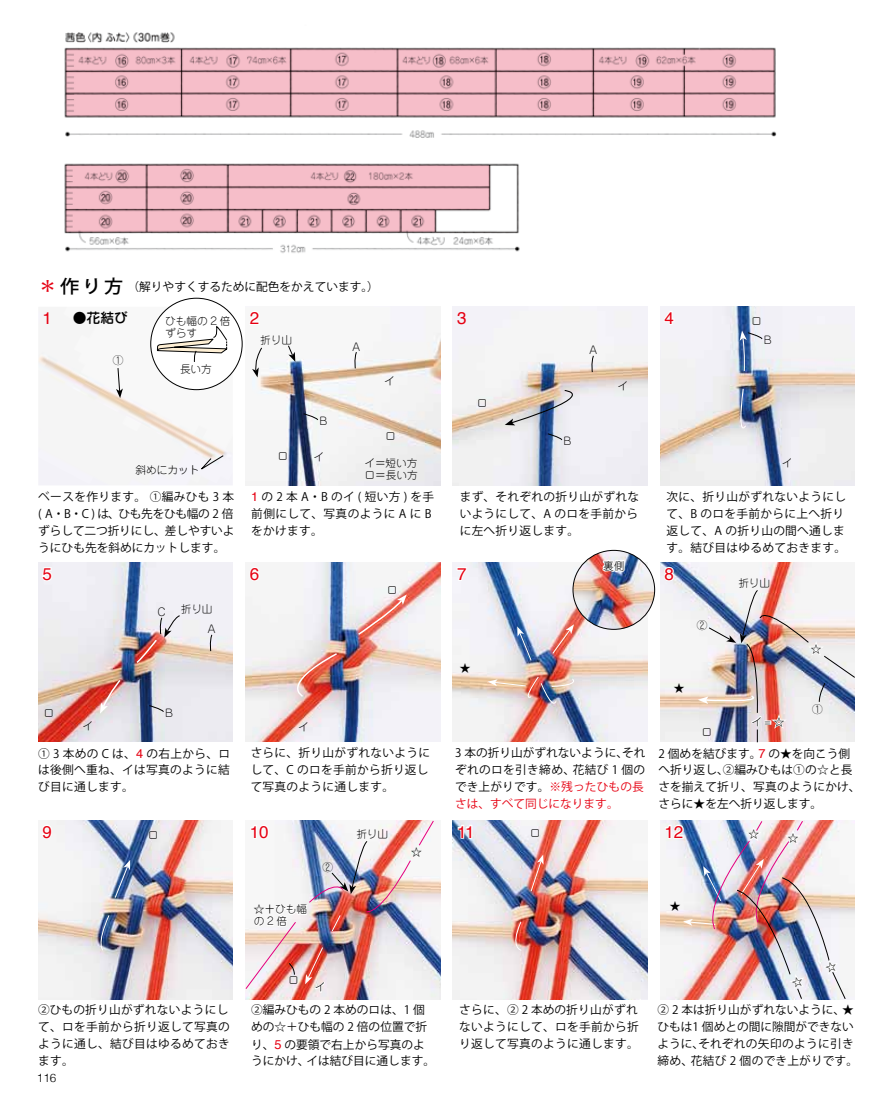
<style>
.page{position:relative;width:893px;height:1106px;background:#fff}
.page>*{position:absolute;margin:0;border:0;box-sizing:border-box;transform-origin:0 0}
.t1{font:16.95px "Helvetica";color:#e60012}
.t2{font:500 13.8px "Jun 34";color:#000}
.t3{font:11.7px/17px "Koz Go Pro";letter-spacing:.025em;color:#000;text-align:justify}
.t4{font:11.7px/16.8px "Koz Go Pro";color:#000}
.t5{font:11.7px/17px "Koz Go Pro";letter-spacing:.005em;color:#000}
.t6{font:300 11.7px "Helvetica";color:#000}
.t7{font:300 10.65px/11.7px "Jun 101";color:#000}
.s1{font-weight:500;font-size:18.15px;color:#e60012}
.s2{font-weight:500;font-size:18.15px}
.s3{font-family:"Helvetica";font-size:12.75px;color:#e60012}
.s4{color:#e60012}
</style>
<div class="page">
<img style="left:64px;top:32px;width:713px;height:221px">
<img style="left:38px;top:820px;width:195px;height:179px">
<img style="left:38px;top:307px;width:195px;height:178px">
<div style="left:151px;top:298px;width:91px;height:92px;background:#fff;border-radius:50%"></div>
<img style="left:246px;top:307px;width:194px;height:178px">
<img style="left:453px;top:307px;width:194px;height:178px">
<img style="left:660px;top:307px;width:195px;height:178px">
<svg style="left:248px;top:309px;width:13px;height:17px"></svg>
<svg style="left:663px;top:307px;width:12px;height:19px"></svg>
<img style="left:38px;top:563px;width:195px;height:178px">
<img style="left:246px;top:563px;width:194px;height:178px">
<img style="left:453px;top:563px;width:194px;height:178px">
<img style="left:660px;top:563px;width:152px;height:178px">
<svg style="left:41px;top:566px;width:13px;height:17px"></svg>
<svg style="left:248px;top:565px;width:13px;height:18px"></svg>
<svg style="left:456px;top:566px;width:13px;height:16px"></svg>
<svg style="left:662px;top:565px;width:14px;height:18px"></svg>
<img style="left:573px;top:550px;width:82px;height:79px">
<div style="left:573px;top:550px;width:82px;height:79px;border:1px solid #000;border-radius:50%"></div>
<img style="left:246px;top:820px;width:194px;height:179px">
<img style="left:453px;top:820px;width:194px;height:179px">
<svg style="left:40px;top:823px;width:14px;height:17px"></svg>
<svg style="left:457px;top:823px;width:16px;height:16px"></svg>
<svg style="left:116px;top:367px;width:7px;height:31px"></svg>
<svg style="left:157px;top:327px;width:71px;height:35px"></svg>
<svg style="left:354px;top:351px;width:3px;height:18px"></svg>
<svg style="left:303px;top:413px;width:16px;height:8px"></svg>
<svg style="left:287px;top:345px;width:8px;height:17px"></svg>
<svg style="left:197px;top:454px;width:27px;height:18px"></svg>
<svg style="left:252px;top:347px;width:11px;height:30px"></svg>
<svg style="left:505px;top:389px;width:97px;height:36px"></svg>
<svg style="left:591px;top:355px;width:3px;height:18px"></svg>
<svg style="left:547px;top:433px;width:16px;height:8px"></svg>
<svg style="left:737px;top:388px;width:10px;height:53px"></svg>
<svg style="left:740px;top:330px;width:23px;height:42px"></svg>
<svg style="left:149px;top:705px;width:16px;height:7px"></svg>
<svg style="left:209px;top:634px;width:4px;height:18px"></svg>
<img style="left:135px;top:615px;width:46px;height:49px">
<svg style="left:100px;top:679px;width:21px;height:34px"></svg>
<img style="left:279px;top:652px;width:60px;height:45px">
<svg style="left:357px;top:594px;width:50px;height:41px"></svg>
<svg style="left:517px;top:626px;width:15px;height:35px"></svg>
<img style="left:488px;top:675px;width:93px;height:37px">
<svg style="left:552px;top:624px;width:22px;height:30px"></svg>
<svg style="left:601px;top:555px;width:25px;height:19px"></svg>
<svg style="left:96px;top:914px;width:14px;height:37px"></svg>
<svg style="left:114px;top:859px;width:16px;height:39px"></svg>
<svg style="left:509px;top:920px;width:13px;height:31px"></svg>
<svg style="left:530px;top:854px;width:13px;height:38px"></svg>
<svg style="left:418px;top:820px;width:16px;height:26px"></svg>
<img style="left:245px;top:823px;width:166px;height:170px">
<img style="left:698px;top:589px;width:157px;height:153px">
<img style="left:664px;top:820px;width:182px;height:179px">
<p class="t4" style="left:38px;top:278px;width:342px"><span class="s1">＊</span><span class="s2">作り方</span>（解りやすくするために配色をかえています。）</p>
<p class="t7" style="left:165px;top:315px;width:67px">ひも幅の 2 倍ずらす</p>
<p class="t7" style="left:180px;top:362px;width:33px">長い方</p>
<p class="t2" style="left:73px;top:309px;width:57px">●花結び</p>
<h1 class="t1" style="left:43px;top:305px;width:11px">1</h1>
<h1 class="t1" style="left:250px;top:305px;width:11px">2</h1>
<h1 class="t1" style="left:457px;top:305px;width:11px">3</h1>
<h1 class="t1" style="left:664px;top:305px;width:11px">4</h1>
<p class="t7" style="left:352px;top:341px;width:9px">A</p>
<p class="t7" style="left:260px;top:334px;width:33px">折り山</p>
<p class="t7" style="left:589px;top:344px;width:9px">A</p>
<p class="t7" style="left:113px;top:354px;width:12px">①</p>
<p class="t7" style="left:136px;top:464px;width:65px">斜めにカット</p>
<p class="t7" style="left:278px;top:450px;width:12px">ロ</p>
<p class="t7" style="left:320px;top:415px;width:9px">B</p>
<p class="t7" style="left:313px;top:451px;width:12px">イ</p>
<p class="t7" style="left:384px;top:374px;width:12px">イ</p>
<p class="t7" style="left:385px;top:430px;width:12px">ロ</p>
<p class="t7" style="left:364px;top:457px;width:55px">イ＝短い方</p>
<p class="t7" style="left:364px;top:469px;width:55px">ロ＝長い方</p>
<p class="t7" style="left:477px;top:396px;width:12px">ロ</p>
<p class="t7" style="left:564px;top:435px;width:9px">B</p>
<p class="t7" style="left:618px;top:380px;width:12px">イ</p>
<p class="t7" style="left:751px;top:315px;width:12px">ロ</p>
<p class="t7" style="left:764px;top:334px;width:9px">B</p>
<p class="t7" style="left:782px;top:457px;width:12px">イ</p>
<p class="t3" style="left:38px;top:488px;width:198px">ベースを作ります。 ①編みひも 3 本( A・B・C ) は、ひも先をひも幅の 2 倍ずらして二つ折りにし、差しやすいようにひも先を斜めにカットします。</p>
<p class="t3" style="left:251px;top:489px;width:184px;text-align:left"><span class="s3">1</span>の2本A・Bのイ(短い方)を手前側にして、写真のように A に Bをかけます。</p>
<p class="t3" style="left:460px;top:489px;width:181px">まず、それぞれの折り山がずれないようにして、A のロを手前からに左へ折り返します。</p>
<p class="t3" style="left:666px;top:489px;width:181px;text-align:left">次に、折り山がずれないようにして、B のロを手前からに上へ折り返して、A の折り山の間へ通します。結び目はゆるめておきます。</p>
<p class="t7" style="left:603px;top:560px;width:23px">裏側</p>
<h1 class="t1" style="left:43px;top:561px;width:11px">5</h1>
<h1 class="t1" style="left:250px;top:561px;width:11px">6</h1>
<h1 class="t1" style="left:457px;top:561px;width:11px">7</h1>
<h1 class="t1" style="left:664px;top:561px;width:11px">8</h1>
<p class="t7" style="left:43px;top:707px;width:12px">ロ</p>
<p class="t7" style="left:82px;top:720px;width:12px">イ</p>
<p class="t7" style="left:158px;top:606px;width:9px">C</p>
<p class="t7" style="left:181px;top:603px;width:33px">折り山</p>
<p class="t7" style="left:208px;top:623px;width:9px">A</p>
<p class="t7" style="left:165px;top:707px;width:9px">B</p>
<p class="t7" style="left:298px;top:721px;width:12px">イ</p>
<p class="t7" style="left:387px;top:584px;width:12px">ロ</p>
<p class="t7" style="left:460px;top:661px;width:12px">★</p>
<p class="t7" style="left:674px;top:682px;width:12px">★</p>
<p class="t7" style="left:697px;top:618px;width:12px">②</p>
<p class="t7" style="left:702px;top:726px;width:12px">ロ</p>
<p class="t7" style="left:738px;top:577px;width:33px">折り山</p>
<p class="t7" style="left:751px;top:715px;width:34px">イ=☆</p>
<p class="t7" style="left:811px;top:642px;width:12px">☆</p>
<p class="t7" style="left:812px;top:703px;width:12px">①</p>
<p class="t3" style="left:251px;top:745px;width:181px;text-align:left">さらに、折り山がずれないようにして、C のロを手前から折り返して写真のように通します。</p>
<p class="t3" style="left:38px;top:745px;width:193px">① 3 本めの C は、<span class="s3">4</span> の右上から、ロは後側へ重ね、イは写真のように結び目に通します。</p>
<p class="t5" style="left:455px;top:745px;width:192px">3 本の折り山がずれないように、それぞれのロを引き締め、花結び 1 個のでき上がりです。<span class="s4">※残ったひもの長さは、すべて同じになります。</span></p>
<p class="t4" style="left:659px;top:745px;width:203px">2 個めを結びます。<span class="s3">7</span> の★を向こう側へ折り返し、②編みひもは①の☆と長さを揃えて折リ、写真のようにかけ、さらに★を左へ折り返します。</p>
<h1 class="t1" style="left:43px;top:818px;width:11px">9</h1>
<h1 class="t1" style="left:250px;top:818px;width:20px">10</h1>
<h1 class="t1" style="left:457px;top:818px;width:19px">11</h1>
<h1 class="t1" style="left:664px;top:818px;width:20px">12</h1>
<p class="t7" style="left:356px;top:828px;width:33px">折り山</p>
<p class="t7" style="left:530px;top:827px;width:12px">ロ</p>
<p class="t7" style="left:148px;top:829px;width:12px">ロ</p>
<p class="t7" style="left:254px;top:903px;width:55px">☆＋ひも幅の2倍</p>
<p class="t7" style="left:322px;top:861px;width:12px">②</p>
<p class="t7" style="left:288px;top:973px;width:12px">ロ</p>
<p class="t7" style="left:315px;top:981px;width:12px">イ</p>
<p class="t7" style="left:411px;top:846px;width:12px">☆</p>
<p class="t7" style="left:670px;top:899px;width:12px">★</p>
<p class="t7" style="left:748px;top:828px;width:12px">☆</p>
<p class="t7" style="left:788px;top:831px;width:12px">☆</p>
<p class="t3" style="left:38px;top:1001px;width:193px">②ひもの折り山がずれないようにして、ロを手前から折り返して写真のように通し、結び目はゆるめておきます。</p>
<p class="t4" style="left:251px;top:1001px;width:177px;line-height:17.4px">②編みひもの 2 本めのロは、1 個めの☆＋ひも幅の 2 倍の位置で折り、<span class="s3">5</span> の要領で右上から写真のよ</p>
<p class="t4" style="left:251px;top:1052px;width:185px">うにかけ、イは結び目に通します。</p>
<p class="t6" style="left:37px;top:1070px;width:21px">116</p>
<p class="t3" style="left:459px;top:1001px;width:181px">さらに、② 2 本めの折り山がずれないようにして、ロを手前から折り返して写真のように通します。</p>
<p class="t4" style="left:657px;top:1001px;width:202px">② 2 本は折り山がずれないように、★ひもは1 個めとの間に隙間ができないように、それぞれの矢印のように引き締め、花結び 2 個のでき上がりです。</p>
</div>
